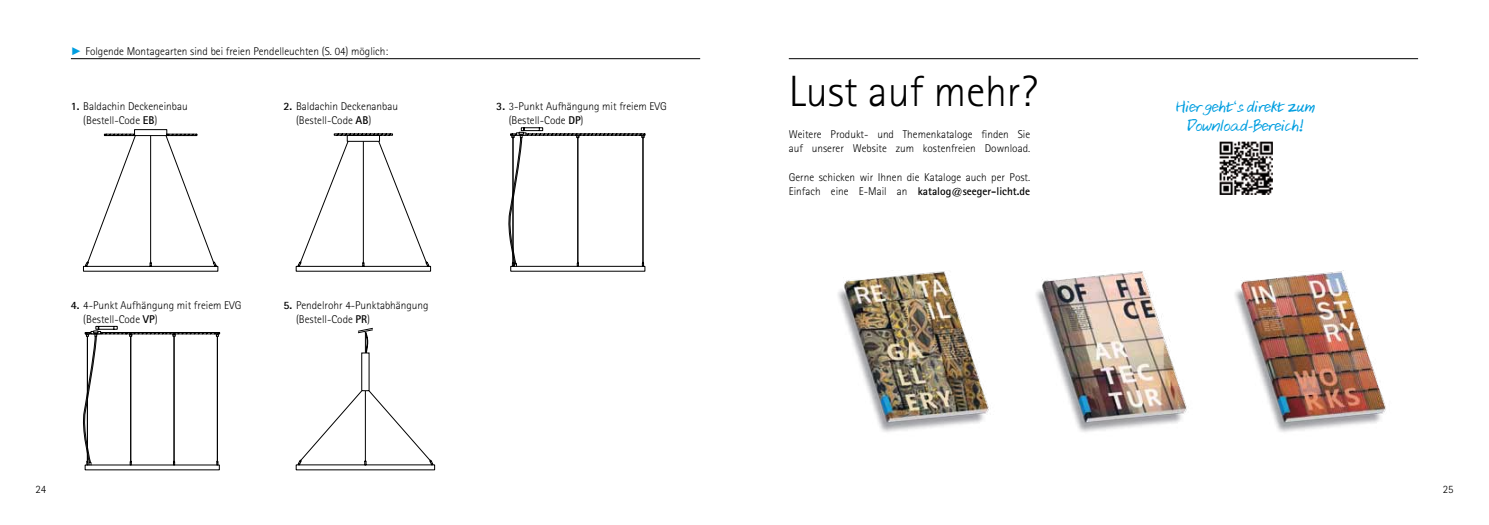
<style>
.page{position:relative;width:1489px;height:525px;background:#fff}
.page>*{position:absolute;margin:0;border:0;box-sizing:border-box;transform-origin:0 0}
.t1{font:300 43.75px "AT Rotis Sans Serif";color:#000}
.t2{font:15px/18.8px "Aji Hand";color:#009ee0;text-align:center}
.t3{font:300 11.25px/14.1px "AT Rotis Sans Serif";color:#000}
.s1{font-family:"Arial";font-weight:400;color:#009ee0}
.s2{font-weight:700}
</style>
<div class="page">
<svg style="left:83px;top:129px;width:135px;height:142px"></svg>
<svg style="left:296px;top:133px;width:135px;height:138px"></svg>
<div style="left:510px;top:266px;width:135px;height:5px;border:1px solid #000"></div>
<svg style="left:508px;top:127px;width:137px;height:139px"></svg>
<svg style="left:82px;top:326px;width:138px;height:139px"></svg>
<svg style="left:358px;top:327px;width:15px;height:34px"></svg>
<svg style="left:296px;top:383px;width:139px;height:87px"></svg>
<div style="left:362px;top:353px;width:7px;height:37px;background:#fff"></div>
<hr style="left:71px;top:58px;width:629px;height:1px;background:#000">
<hr style="left:788px;top:58px;width:629px;height:1px;background:#000">
<img style="left:1219px;top:141px;width:53px;height:54px">
<img style="left:838px;top:271px;width:151px;height:161px">
<img style="left:1036px;top:270px;width:151px;height:162px">
<img style="left:1235px;top:270px;width:151px;height:162px">
<p class="t3" style="left:71px;top:44px;width:319px"><span class="s1">►</span> Folgende Montagearten sind bei freien Pendelleuchten (S. 04) möglich:</p>
<p class="t3" style="left:83px;top:99px;width:106px;text-indent:-12px"><span class="s2">1.</span> Baldachin Deckeneinbau (Bestell-Code <span class="s2">EB</span>)</p>
<p class="t3" style="left:296px;top:99px;width:104px;text-indent:-12px"><span class="s2">2.</span> Baldachin Deckenanbau (Bestell-Code <span class="s2">AB</span>)</p>
<p class="t3" style="left:508px;top:99px;width:160px;text-indent:-12px"><span class="s2">3.</span> 3-Punkt Aufhängung mit freiem EVG (Bestell-Code <span class="s2">DP</span>)</p>
<p class="t3" style="left:83px;top:297px;width:160px;text-indent:-12px"><span class="s2">4.</span> 4-Punkt Aufhängung mit freiem EVG (Bestell-Code <span class="s2">VP</span>)</p>
<p class="t3" style="left:296px;top:297px;width:134px;text-indent:-12px"><span class="s2">5.</span> Pendelrohr 4-Punktabhängung (Bestell-Code <span class="s2">PR</span>)</p>
<h1 class="t1" style="left:788px;top:66px;width:250px">Lust auf mehr?</h1>
<p class="t3" style="left:788px;top:127px;width:243px">Weitere Produkt- und Themenkataloge finden Sie auf unserer Website zum kostenfreien Download.</p>
<p class="t3" style="left:788px;top:170px;width:243px">Gerne schicken wir Ihnen die Kataloge auch per Post.<br>Einfach eine E-Mail an <span class="s2">katalog@seeger-licht.de</span></p>
<h2 class="t2" style="left:1176px;top:98px;width:140px">Hier geht‘s direkt zum<br>Download-Bereich!</h2>
<p class="t3" style="left:35px;top:481px;width:12px">24</p>
<p class="t3" style="left:1442px;top:481px;width:12px">25</p>
</div>
